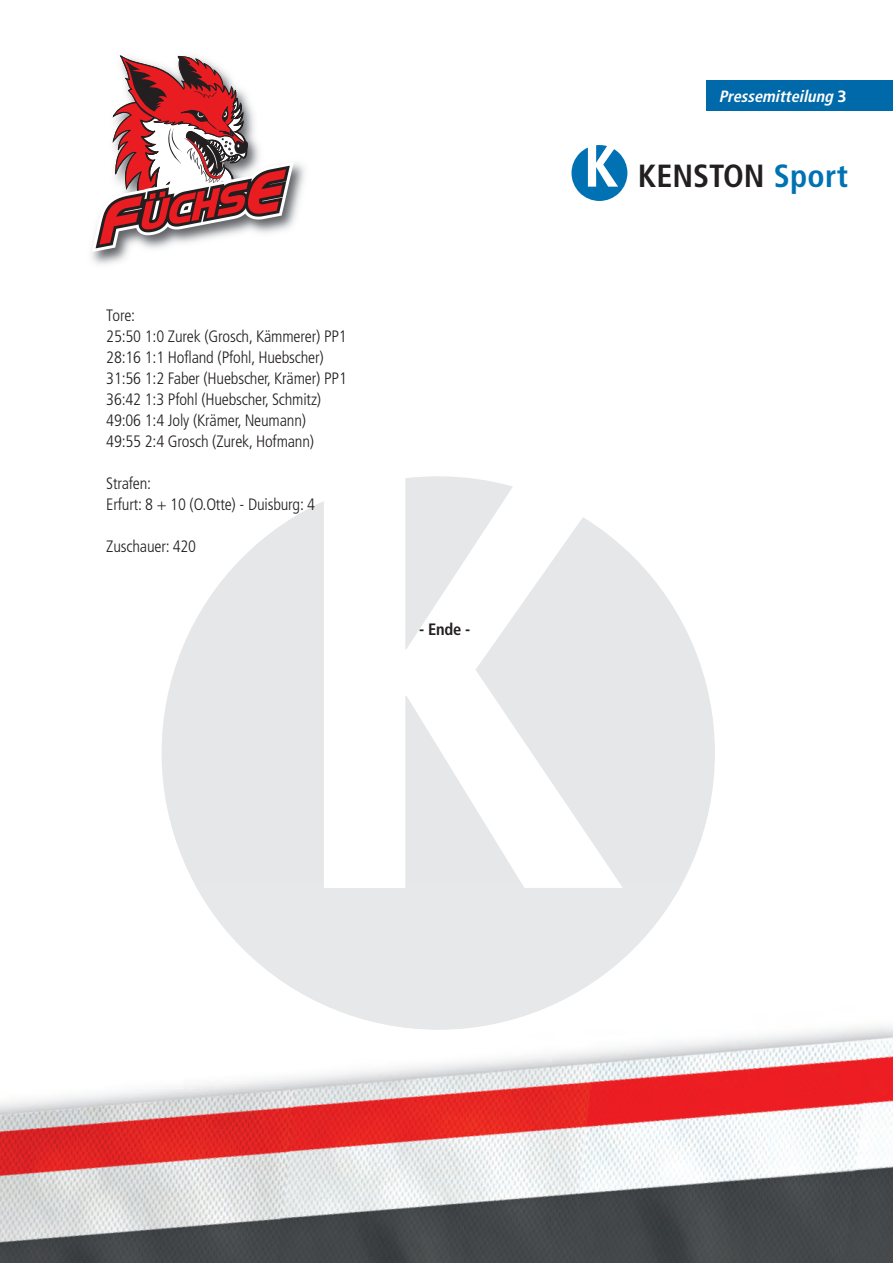
<style>
.page{position:relative;width:893px;height:1263px;background:#fff}
.page>*{position:absolute;margin:0;border:0;box-sizing:border-box;transform-origin:0 0}
.t1{font:700 condensed 32.1px "Frutiger";color:#231f20}
.t2{font:300 condensed 16.5px/21px "Frutiger";letter-spacing:-.01em;color:#231f20}
.t3{font:700 condensed 16.5px "Frutiger";color:#231f20}
.t4{font:italic 700 condensed 16.35px "Frutiger";color:#fff}
.s1{font-style:normal;font-stretch:normal}
.s2{color:#0071b3}
</style>
<div class="page">
<svg style="left:405px;top:476px;width:108px;height:25px;background:#e9eaec"></svg>
<svg style="left:162px;top:501px;width:553px;height:382px;fill:#e6e7e9"></svg>
<div style="left:706px;top:81px;width:187px;height:30px;background:#0069a9"></div>
<svg style="left:571px;top:145px;width:56px;height:56px"></svg>
<img style="left:91px;top:163px;width:214px;height:102px">
<svg style="left:92px;top:55px;width:202px;height:197px"></svg>
<img style="left:0;top:905px;width:893px;height:358px">
<img style="left:225px;top:929px;width:385px;height:101px">
<p class="t2" style="left:106px;top:306px;width:242px">Tore:<br>25:50 1:0 Zurek (Grosch, Kämmerer) PP1<br>28:16 1:1 Hofland (Pfohl, Huebscher)<br>31:56 1:2 Faber (Huebscher, Krämer) PP1<br>36:42 1:3 Pfohl (Huebscher, Schmitz)<br>49:06 1:4 Joly (Krämer, Neumann)<br>49:55 2:4 Grosch (Zurek, Hofmann)</p>
<p class="t2" style="left:106px;top:474px;width:210px">Strafen:<br>Erfurt: 8 + 10 (O.Otte) - Duisburg: 4</p>
<p class="t2" style="left:106px;top:537px;width:91px">Zuschauer: 420</p>
<p class="t3" style="left:419px;top:622px;width:53px">- Ende -</p>
<p class="t4" style="left:719px;top:89px;width:129px">Pressemitteilung <span class="s1">3</span></p>
<h1 class="t1" style="left:638px;top:163px;width:212px">KENSTON <span class="s2">Sport</span></h1>
</div>
